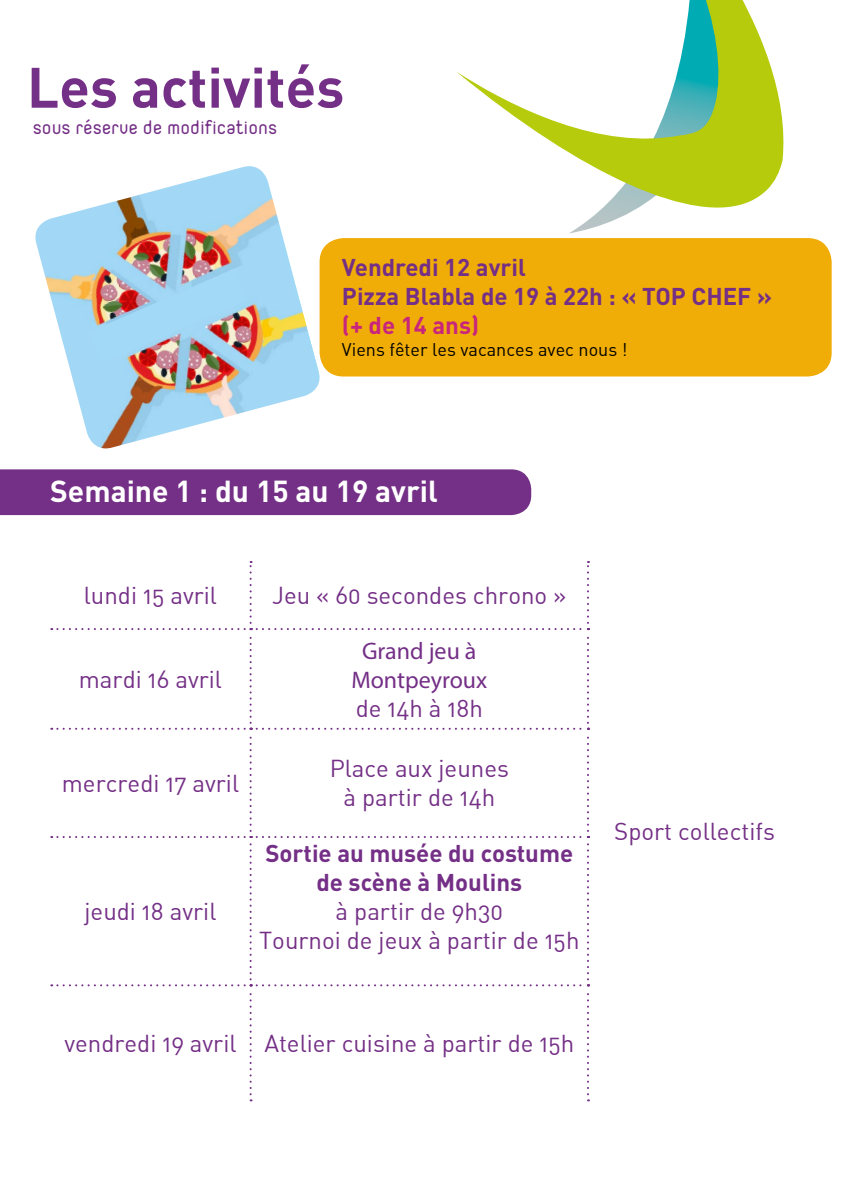
<style>
.page{position:relative;width:842px;height:1191px;background:#fff}
.page>*{position:absolute;margin:0;border:0;box-sizing:border-box;transform-origin:0 0}
.t1{font:700 56px "DIN";color:#742f86}
.t2{font:700 30px "DIN";color:#fff}
.t3{font:24px/28.8px "DIN Alternate";color:#742f86;text-align:center}
.t4{font:700 24px/28.8px "DIN";color:#742f86;text-align:center}
.t5{font:24px "Orev Edge";color:#742f86}
.t6{font:24px/28.8px "Myriad Pro";color:#742f86;text-align:center}
.t7{font:700 24px "DIN";color:#c8257c}
.t8{font:18px "DIN Alternate";color:#000}
</style>
<div class="page">
<svg style="left:457px;top:0;width:327px;height:226px"></svg>
<div style="left:320px;top:238px;width:512px;height:138px;background:#f0ad08;border-radius:24px"></div>
<svg style="left:51px;top:561px;width:538px;height:540px"></svg>
<div style="left:0;top:469px;width:531px;height:46px;background:#742f86"></div>
<img style="left:35px;top:166px;width:289px;height:283px">
<img style="left:88px;top:268px;width:161px;height:96px">
<h1 class="t1" style="left:27px;top:51px;width:319px">Les activités</h1>
<p class="t5" style="left:33px;top:114px;width:246px">sous réserve de modifications</p>
<p class="t4" style="left:342px;top:252px;width:432px;text-align:left">Vendredi 12 avril<br>Pizza Blabla de 19 à 22h : « TOP CHEF »</p>
<p class="t7" style="left:342px;top:309px;width:139px">(+ de 14 ans)</p>
<p class="t8" style="left:342px;top:338px;width:287px">Viens fêter les vacances avec nous !</p>
<p class="t2" style="left:50px;top:471px;width:389px">Semaine 1 : du 15 au 19 avril</p>
<p class="t3" style="left:84px;top:580px;width:135px">lundi 15 avril</p>
<p class="t3" style="left:272px;top:580px;width:296px">Jeu « 60 secondes chrono »</p>
<p class="t3" style="left:79px;top:664px;width:145px">mardi 16 avril</p>
<p class="t3" style="left:62px;top:768px;width:179px">mercredi 17 avril</p>
<p class="t3" style="left:85px;top:896px;width:133px">jeudi 18 avril</p>
<p class="t6" style="left:351px;top:636px;width:137px">Grand jeu à<br>Montpeyroux</p>
<p class="t3" style="left:356px;top:693px;width:129px">de 14h à 18h</p>
<p class="t3" style="left:330px;top:754px;width:181px">Place aux jeunes à partir de 14h</p>
<p class="t4" style="left:265px;top:838px;width:309px">Sortie au musée du costume de scène à Moulins</p>
<p class="t3" style="left:259px;top:896px;width:322px">à partir de 9h30<br>Tournoi de jeux à partir de 15h</p>
<p class="t3" style="left:64px;top:1028px;width:511px">vendredi 19 avril Atelier cuisine à partir de 15h</p>
<p class="t3" style="left:614px;top:816px;width:162px">Sport collectifs</p>
</div>
